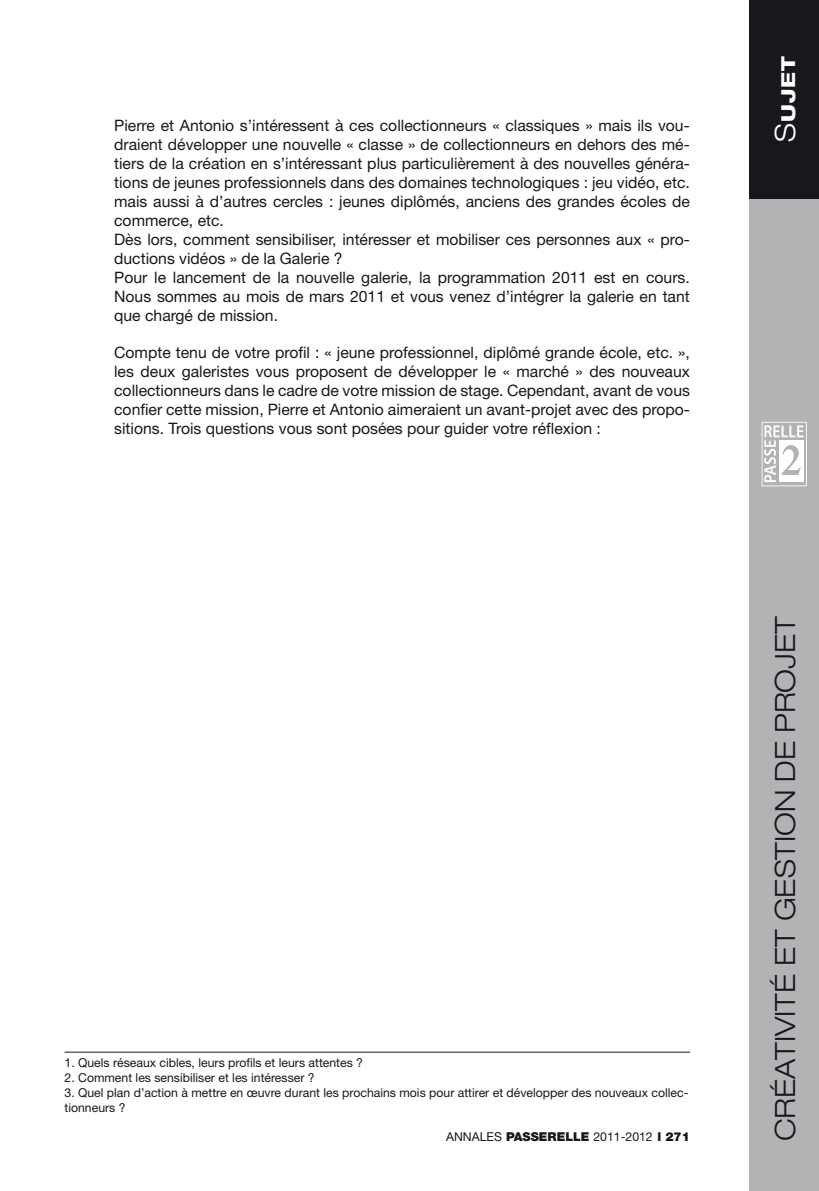
<style>
.page{position:relative;width:819px;height:1191px;background:#fff}
.page>*{position:absolute;margin:0;border:0;box-sizing:border-box;transform-origin:0 0}
.t1{font:300 expanded 28px "Helvetica Neue";color:#1a171c}
.t2{font:800 expanded 19.25px "Helvetica Neue";color:#fff}
.t3{font:15.75px/18.9px "Helvetica Neue";color:#1a171c}
.t4{font:12.25px/14.7px "Helvetica Neue";color:#1a171c}
.s1{font-weight:900}
.s2{font-weight:300;font-size:28px}
</style>
<div class="page">
<div style="left:749px;top:0;width:70px;height:1191px;background:#b1b3b4"></div>
<div style="left:749px;top:0;width:70px;height:198px;background:#1a171c"></div>
<svg style="left:761px;top:422px;width:45px;height:64px"></svg>
<hr style="left:64px;top:1051px;width:626px;height:1px;background:#1a171c">
<p class="t3" style="left:114px;top:116px;width:577px">Pierre et Antonio s’intéressent à ces collectionneurs « classiques » mais ils vou&shy;draient développer une nouvelle « classe » de collectionneurs en dehors des mé&shy;tiers de la création en s’intéressant plus particulièrement à des nouvelles généra&shy;tions de jeunes professionnels dans des domaines technologiques : jeu vidéo, etc. mais aussi à d’autres cercles : jeunes diplômés, anciens des grandes écoles de commerce, etc.<br>Dès lors, comment sensibiliser, intéresser et mobiliser ces personnes aux « pro&shy;ductions vidéos » de la Galerie ?<br>Pour le lancement de la nouvelle galerie, la programmation 2011 est en cours.<br>Nous sommes au mois de mars 2011 et vous venez d’intégrer la galerie en tant que chargé de mission.</p>
<p class="t3" style="left:114px;top:343px;width:577px;text-align:justify">Compte tenu de votre profil : « jeune professionnel, diplômé grande école, etc. », les deux galeristes vous proposent de développer le « marché » des nouveaux collectionneurs dans le cadre de votre mission de stage. Cependant, avant de vous confier cette mission, Pierre et Antonio aimeraient un avant-projet avec des propo&shy;sitions. Trois questions vous sont posées pour guider votre réflexion :</p>
<p class="t4" style="left:64px;top:1055px;width:300px">1. Quels réseaux cibles, leurs profils et leurs attentes ?</p>
<p class="t4" style="left:64px;top:1070px;width:252px">2. Comment les sensibiliser et les intéresser ?</p>
<p class="t4" style="left:64px;top:1085px;width:625px">3. Quel plan d’action à mettre en œuvre durant les prochains mois pour attirer et développer des nouveaux collec&shy;tionneurs ?</p>
<p class="t4" style="left:446px;top:1129px;width:245px">ANNALES <span class="s1">PASSERELLE</span> 2011-2012 <span class="s1">l 271</span></p>
<p class="t2" style="left:775px;top:142px;width:87px;rotate:-90deg"><span class="s2">S</span>ujet</p>
<h1 class="t1" style="left:768px;top:1141px;width:526px;rotate:-90deg">créativité et gestion de projet</h1>
</div>
